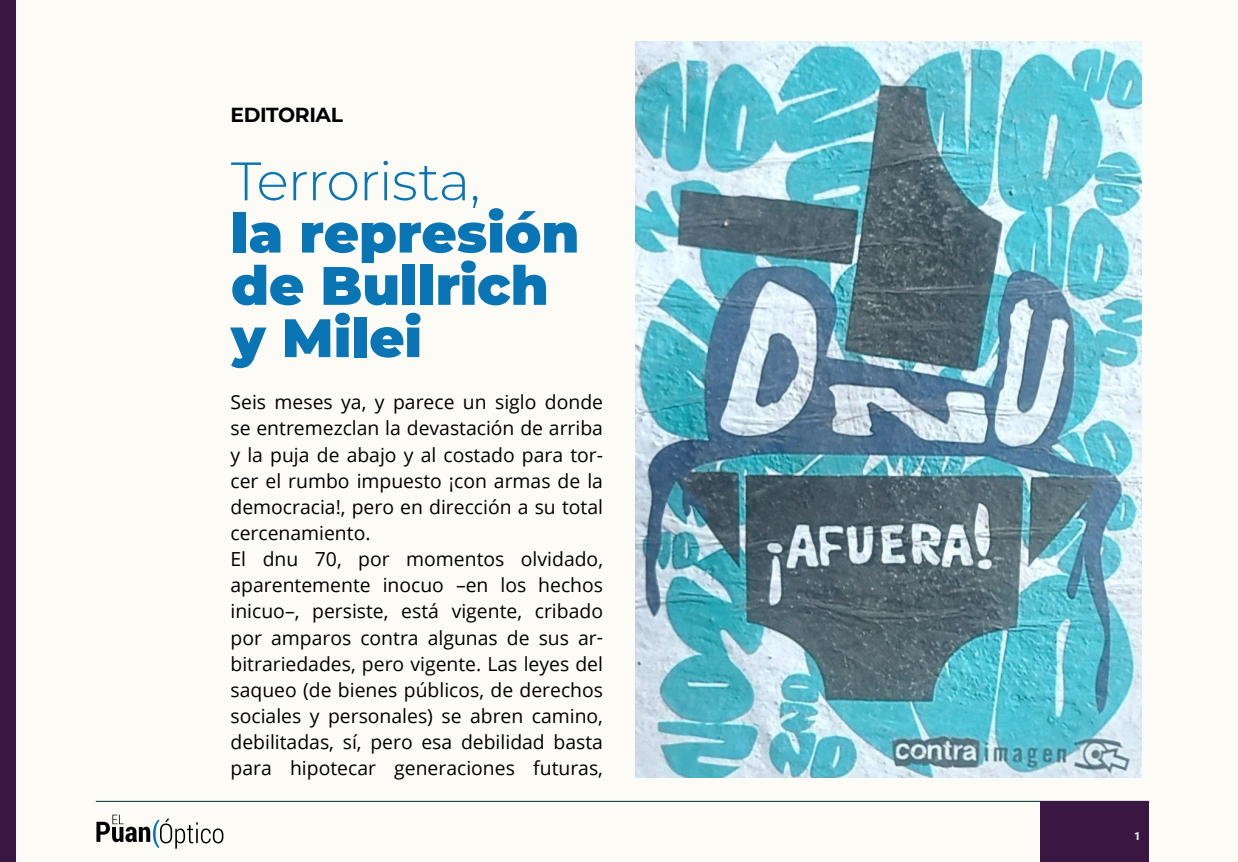
<style>
.page{position:relative;width:1238px;height:862px;background:#fff}
.page>*{position:absolute;margin:0;border:0;box-sizing:border-box;transform-origin:0 0}
.t1{font:900 54px/52.2px "Montserrat";color:#0a75b4}
.t2{font:300 54px "Montserrat";letter-spacing:-.02em;color:#0a75b4}
.t3{font:700 20.25px "Montserrat";letter-spacing:-.02em;color:#000}
.t4{font:19.35px/26.1px "Open Sans";color:#000}
.t5{font:900 11.25px "Roboto";color:#dbe9ee}
</style>
<div class="page">
<div style="left:0;top:0;width:1237px;height:861px;background:#fcfbf6"></div>
<hr style="left:96px;top:800px;width:1052px;height:1px;background:#002732">
<svg style="left:96px;top:814px;width:127px;height:34px"></svg>
<div style="left:0;top:0;width:16px;height:861px;background:#3a1642"></div>
<div style="left:1039px;top:800px;width:109px;height:61px;background:#3a1642"></div>
<img style="left:635px;top:41px;width:506px;height:735px">
<p class="t3" style="left:230px;top:100px;width:114px">EDITORIAL</p>
<h1 class="t2" style="left:231px;top:144px;width:251px">Terrorista,</h1>
<h1 class="t1" style="left:231px;top:204px;width:350px">la represión de Bullrich y Milei</h1>
<p class="t4" style="left:230px;top:388px;width:374px">Seis meses ya, y parece un siglo donde se entremezclan la devastación de arriba y la puja de abajo y al costado para tor&shy;cer el rumbo impuesto ¡con armas de la democracia!, pero en dirección a su total cercenamiento.<br>El dnu 70, por momentos olvidado, aparentemente inocuo –en los hechos inicuo–, persiste, está vigente, cribado por amparos contra algunas de sus ar&shy;bitrariedades, pero vigente. Las leyes del saqueo (de bienes públicos, de derechos sociales y personales) se abren camino, debilitadas, sí, pero esa debilidad basta para hipotecar generaciones futuras,</p>
<p class="t5" style="left:1134px;top:827px;width:8px">1</p>
</div>
